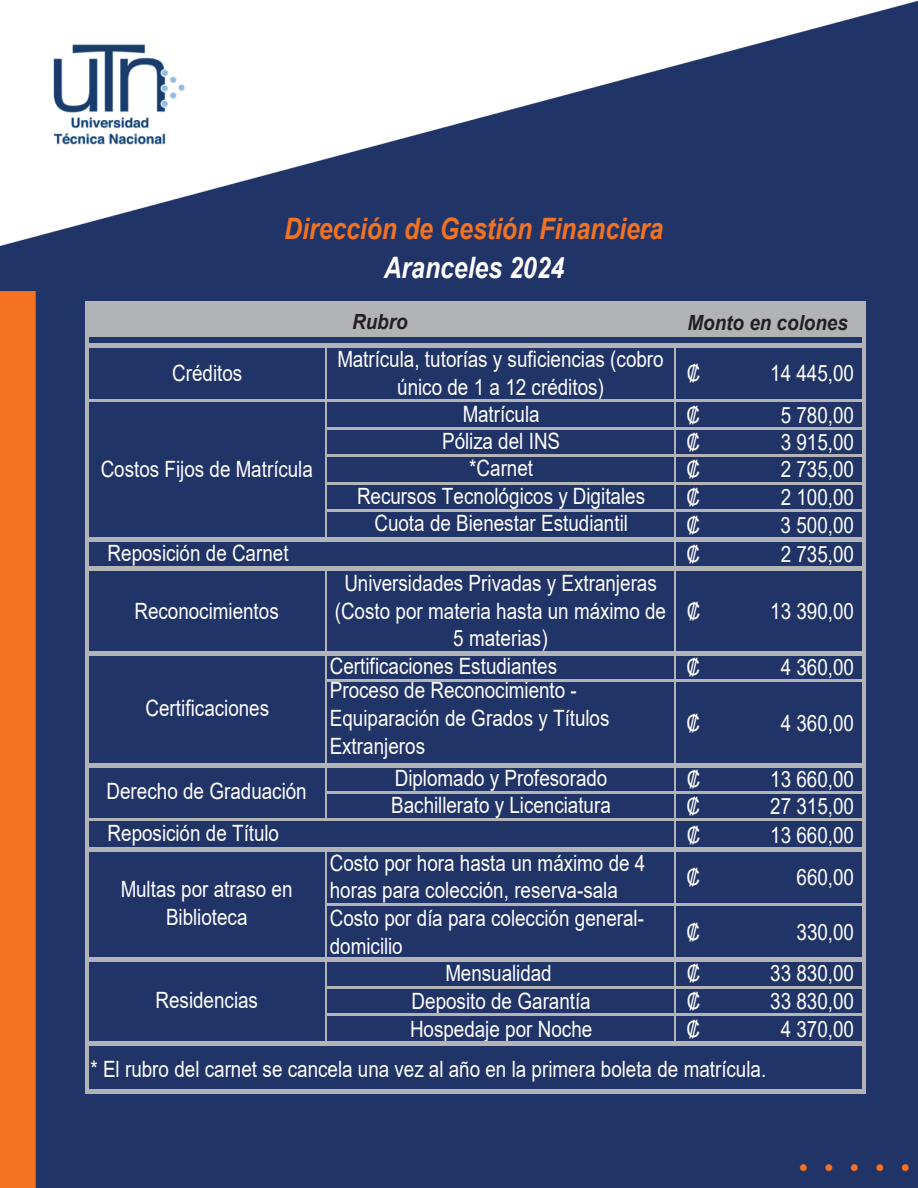
<style>
.page{position:relative;width:918px;height:1188px;background:#fff}
.page>*{position:absolute;margin:0;border:0;box-sizing:border-box;transform-origin:0 0}
.t1{font:italic 700 29.55px "Arial";color:#f07223;scale:.84 1}
.t2{font:italic 700 29.55px "Arial";color:#fff;scale:.84 1}
.t3{font:22.5px/27.6px "Arial";color:#fff;text-align:center;scale:.84 1}
.t4{font:italic 700 20.85px "Arial";color:#231f20;scale:.9 1}
</style>
<div class="page">
<img style="left:0;top:0;width:918px;height:1188px">
<hr style="left:674px;top:348px;width:2px;height:189px;background:#b2b3b7">
<hr style="left:326px;top:348px;width:1px;height:189px;background:#b2b3b7">
<hr style="left:674px;top:542px;width:2px;height:25px;background:#b2b3b7">
<hr style="left:326px;top:571px;width:1px;height:80px;background:#b2b3b7">
<hr style="left:674px;top:571px;width:2px;height:80px;background:#b2b3b7">
<hr style="left:326px;top:656px;width:1px;height:107px;background:#b2b3b7">
<hr style="left:674px;top:656px;width:2px;height:107px;background:#b2b3b7">
<hr style="left:326px;top:767px;width:1px;height:54px;background:#b2b3b7">
<hr style="left:674px;top:767px;width:2px;height:80px;background:#b2b3b7">
<hr style="left:326px;top:851px;width:1px;height:106px;background:#b2b3b7">
<hr style="left:674px;top:851px;width:2px;height:106px;background:#b2b3b7">
<hr style="left:326px;top:962px;width:1px;height:80px;background:#b2b3b7">
<hr style="left:674px;top:962px;width:2px;height:80px;background:#b2b3b7">
<hr style="left:85px;top:316px;width:4px;height:778px;background:#b2b3b7">
<hr style="left:862px;top:316px;width:4px;height:778px;background:#b2b3b7">
<hr style="left:66px;top:314px;width:816px;height:4px;background:#1e3566">
<div style="left:89px;top:343px;width:777px;height:5px;background:#b2b3b7"></div>
<hr style="left:89px;top:400px;width:773px;height:2px;background:#b2b3b7">
<hr style="left:327px;top:427px;width:535px;height:2px;background:#b2b3b7">
<hr style="left:327px;top:455px;width:535px;height:2px;background:#b2b3b7">
<hr style="left:327px;top:482px;width:535px;height:2px;background:#b2b3b7">
<hr style="left:327px;top:509px;width:535px;height:2px;background:#b2b3b7">
<div style="left:89px;top:537px;width:777px;height:5px;background:#b2b3b7"></div>
<hr style="left:89px;top:567px;width:777px;height:4px;background:#b2b3b7">
<div style="left:89px;top:651px;width:777px;height:5px;background:#b2b3b7"></div>
<hr style="left:327px;top:680px;width:535px;height:2px;background:#b2b3b7">
<hr style="left:89px;top:763px;width:777px;height:4px;background:#b2b3b7">
<hr style="left:327px;top:791px;width:535px;height:3px;background:#b2b3b7">
<hr style="left:89px;top:819px;width:773px;height:2px;background:#b2b3b7">
<hr style="left:89px;top:847px;width:777px;height:4px;background:#b2b3b7">
<hr style="left:327px;top:903px;width:535px;height:3px;background:#b2b3b7">
<div style="left:89px;top:957px;width:777px;height:5px;background:#b2b3b7"></div>
<hr style="left:327px;top:986px;width:535px;height:2px;background:#b2b3b7">
<hr style="left:327px;top:1013px;width:535px;height:3px;background:#b2b3b7">
<hr style="left:89px;top:1042px;width:777px;height:4px;background:#b2b3b7">
<div style="left:89px;top:1089px;width:777px;height:5px;background:#b2b3b7"></div>
<div style="left:85px;top:301px;width:781px;height:35px;background:#b2b3b7"></div>
<h1 class="t1" style="left:284px;top:209px;width:453px">Dirección de Gestión Financiera</h1>
<h1 class="t2" style="left:384px;top:248px;width:216px">Aranceles 2024</h1>
<p class="t3" style="left:172px;top:359px;width:85px">Créditos</p>
<p class="t3" style="left:101px;top:455px;width:254px">Costos Fijos de Matrícula</p>
<p class="t3" style="left:108px;top:539px;width:217px">Reposición de Carnet</p>
<p class="t3" style="left:135px;top:597px;width:173px">Reconocimientos</p>
<p class="t3" style="left:146px;top:694px;width:149px">Certificaciones</p>
<p class="t3" style="left:107px;top:777px;width:240px">Derecho de Graduación</p>
<p class="t3" style="left:108px;top:819px;width:206px">Reposición de Título</p>
<p class="t3" style="left:121px;top:875px;width:206px">Multas por atraso en<br>Biblioteca</p>
<p class="t4" style="left:352px;top:308px;width:63px">Rubro</p>
<p class="t4" style="left:688px;top:309px;width:180px">Monto en colones</p>
<p class="t3" style="left:337px;top:345px;width:390px">Matrícula, tutorías y suficiencias (cobro único de 1 a 12 créditos)</p>
<p class="t3" style="left:687px;top:359px;width:18px">₡</p>
<p class="t3" style="left:770px;top:359px;width:101px">14 445,00</p>
<p class="t3" style="left:463px;top:400px;width:93px">Matrícula</p>
<p class="t3" style="left:686px;top:401px;width:18px">₡</p>
<p class="t3" style="left:781px;top:401px;width:89px">5 780,00</p>
<p class="t3" style="left:442px;top:427px;width:142px">Póliza del INS</p>
<p class="t3" style="left:686px;top:428px;width:18px">₡</p>
<p class="t3" style="left:781px;top:428px;width:89px">3 915,00</p>
<p class="t3" style="left:469px;top:454px;width:78px">*Carnet</p>
<p class="t3" style="left:687px;top:455px;width:18px">₡</p>
<p class="t3" style="left:781px;top:455px;width:89px">2 735,00</p>
<p class="t3" style="left:357px;top:482px;width:344px">Recursos Tecnológicos y Digitales</p>
<p class="t3" style="left:686px;top:483px;width:18px">₡</p>
<p class="t3" style="left:781px;top:483px;width:89px">2 100,00</p>
<p class="t3" style="left:374px;top:509px;width:303px">Cuota de Bienestar Estudiantil</p>
<p class="t3" style="left:686px;top:511px;width:18px">₡</p>
<p class="t3" style="left:781px;top:511px;width:89px">3 500,00</p>
<p class="t3" style="left:687px;top:541px;width:18px">₡</p>
<p class="t3" style="left:781px;top:541px;width:89px">2 735,00</p>
<p class="t3" style="left:335px;top:569px;width:396px">Universidades Privadas y Extranjeras (Costo por materia hasta un máximo de<br>5 materias)</p>
<p class="t3" style="left:687px;top:597px;width:18px">₡</p>
<p class="t3" style="left:770px;top:597px;width:101px">13 390,00</p>
<p class="t3" style="left:330px;top:652px;width:272px">Certificaciones Estudiantes</p>
<p class="t3" style="left:686px;top:653px;width:18px">₡</p>
<p class="t3" style="left:781px;top:653px;width:89px">4 360,00</p>
<p class="t3" style="left:330px;top:676px;width:334px;text-align:left">Proceso de Reconocimiento -<br>Equiparación de Grados y Títulos<br>Extranjeros</p>
<p class="t3" style="left:687px;top:709px;width:18px">₡</p>
<p class="t3" style="left:781px;top:709px;width:89px">4 360,00</p>
<p class="t3" style="left:395px;top:764px;width:255px">Diplomado y Profesorado</p>
<p class="t3" style="left:687px;top:765px;width:18px">₡</p>
<p class="t3" style="left:770px;top:765px;width:101px">13 660,00</p>
<p class="t3" style="left:391px;top:791px;width:263px">Bachillerato y Licenciatura</p>
<p class="t3" style="left:687px;top:792px;width:18px">₡</p>
<p class="t3" style="left:770px;top:792px;width:101px">27 315,00</p>
<p class="t3" style="left:687px;top:821px;width:18px">₡</p>
<p class="t3" style="left:770px;top:821px;width:101px">13 660,00</p>
<p class="t3" style="left:330px;top:849px;width:377px;text-align:left">Costo por hora hasta un máximo de 4 horas para colección, reserva-sala</p>
<p class="t3" style="left:687px;top:863px;width:18px">₡</p>
<p class="t3" style="left:797px;top:863px;width:70px">660,00</p>
<p class="t3" style="left:330px;top:904px;width:376px;text-align:left">Costo por día para colección general&shy;domicilio</p>
<p class="t3" style="left:687px;top:918px;width:18px">₡</p>
<p class="t3" style="left:797px;top:918px;width:70px">330,00</p>
<p class="t3" style="left:445px;top:960px;width:128px">Mensualidad</p>
<p class="t3" style="left:687px;top:960px;width:18px">₡</p>
<p class="t3" style="left:770px;top:960px;width:101px">33 830,00</p>
<p class="t3" style="left:412px;top:987px;width:215px">Deposito de Garantía</p>
<p class="t3" style="left:687px;top:987px;width:18px">₡</p>
<p class="t3" style="left:770px;top:987px;width:101px">33 830,00</p>
<p class="t3" style="left:410px;top:1015px;width:219px">Hospedaje por Noche</p>
<p class="t3" style="left:687px;top:1015px;width:18px">₡</p>
<p class="t3" style="left:781px;top:1015px;width:89px">4 370,00</p>
<p class="t3" style="left:90px;top:1056px;width:806px">* El rubro del carnet se cancela una vez al año en la primera boleta de matrícula.</p>
<p class="t3" style="left:156px;top:986px;width:123px">Residencias</p>
</div>
